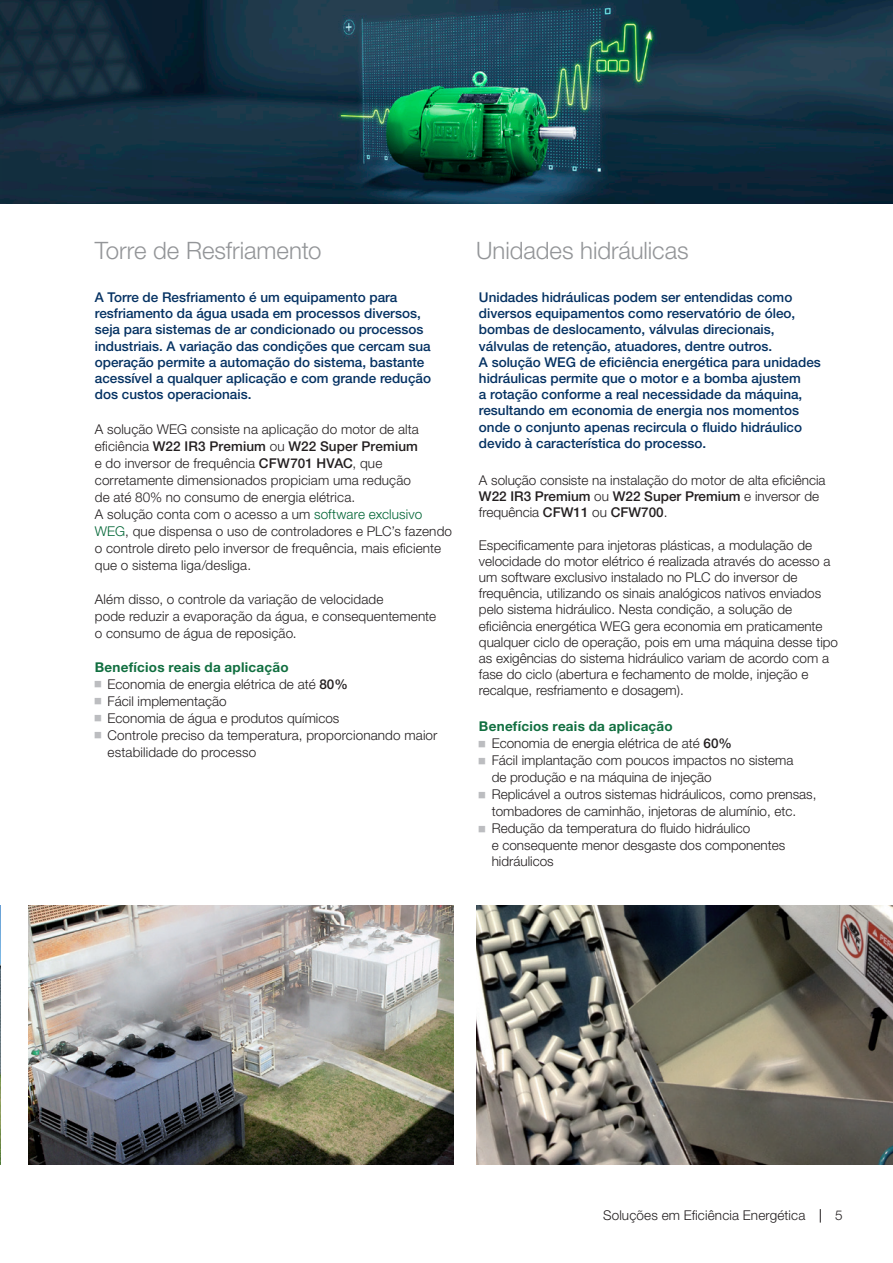
<style>
.page{position:relative;width:893px;height:1263px;background:#fff}
.page>*{position:absolute;margin:0;border:0;box-sizing:border-box;transform-origin:0 0}
._05___Headline_HN45{font:300 24px "Helvetica Neue LT Pro";letter-spacing:-.005em;color:#939598}
._09___Copy_BLACK_HN4{font:300 13.5px/16.2px "Helvetica Neue LT Pro";color:#231f20}
._09___Copy_BLACK_HN4-2{font:500 13.5px/16.2px "Helvetica Neue LT Pro";color:#043162}
._09___Copy_BLACK_HN4-3{font:700 13.5px "Helvetica Neue LT Pro";letter-spacing:.02em;color:#116f40}
.s1{font-weight:500}
.s2{color:#006535}
</style>
<div class="page">
<svg style="left:820px;top:1209px;width:1px;height:13px"></svg>
<img style="left:151px;top:0;width:742px;height:203px">
<img style="left:0;top:906px;width:1px;height:258px">
<img style="left:28px;top:906px;width:426px;height:258px">
<img style="left:476px;top:906px;width:417px;height:258px">
<svg style="left:0;top:0;width:151px;height:203px;background:#142c3d"></svg>
<p class="_05___Headline_HN45" style="left:95px;top:236px;width:228px">Torre de Resfriamento</p>
<p class="_05___Headline_HN45" style="left:476px;top:236px;width:214px">Unidades hidráulicas</p>
<p class="_09___Copy_BLACK_HN4-2" style="left:95px;top:289px;width:338px">A Torre de Resfriamento é um equipamento para resfriamento da água usada em processos diversos, seja para sistemas de ar condicionado ou processos industriais. A variação das condições que cercam sua operação permite a automação do sistema, bastante acessível a qualquer aplicação e com grande redução dos custos operacionais.</p>
<p class="_09___Copy_BLACK_HN4" style="left:95px;top:420px;width:326px;line-height:17px">A solução WEG consiste na aplicação do motor de alta eficiência <span class="s1">W22 IR3 Premium</span> ou <span class="s1">W22 Super Premium </span>e do inversor de frequência <span class="s1">CFW701 HVAC</span>, que corretamente dimensionados propiciam uma redução de até 80% no consumo de energia elétrica.</p>
<p class="_09___Copy_BLACK_HN4" style="left:95px;top:505px;width:359px;line-height:17px">A solução conta com o acesso a um <span class="s2">software exclusivo WEG</span>, que dispensa o uso de controladores e PLC’s fazendo o controle direto pelo inversor de frequência, mais eficiente que o sistema liga/desliga.</p>
<p class="_09___Copy_BLACK_HN4" style="left:95px;top:590px;width:343px;line-height:17px">Além disso, o controle da variação de velocidade<br>pode reduzir a evaporação da água, e consequentemente o consumo de água de reposição.</p>
<p class="_09___Copy_BLACK_HN4-3" style="left:95px;top:658px;width:195px">Benefícios reais da aplicação</p>
<p class="_09___Copy_BLACK_HN4" style="left:108px;top:676px;width:242px">Economia de energia elétrica de até <span class="s1">80%</span></p>
<p class="_09___Copy_BLACK_HN4" style="left:108px;top:693px;width:121px">Fácil implementação</p>
<p class="_09___Copy_BLACK_HN4" style="left:108px;top:710px;width:233px">Economia de água e produtos químicos</p>
<p class="_09___Copy_BLACK_HN4" style="left:108px;top:726px;width:331px;line-height:17px">Controle preciso da temperatura, proporcionando maior estabilidade do processo</p>
<p class="_09___Copy_BLACK_HN4-2" style="left:479px;top:289px;width:343px">Unidades hidráulicas podem ser entendidas como diversos equipamentos como reservatório de óleo, bombas de deslocamento, válvulas direcionais, válvulas de retenção, atuadores, dentre outros.<br>A solução WEG de eficiência energética para unidades hidráulicas permite que o motor e a bomba ajustem<br>a rotação conforme a real necessidade da máquina, resultando em economia de energia nos momentos onde o conjunto apenas recircula o fluido hidráulico devido à característica do processo.</p>
<p class="_09___Copy_BLACK_HN4" style="left:479px;top:472px;width:348px">A solução consiste na instalação do motor de alta eficiência<br><span class="s1">W22 IR3 Premium</span> ou <span class="s1">W22 Super Premium</span> e inversor de frequência <span class="s1">CFW11</span> ou <span class="s1">CFW700</span>.</p>
<p class="_09___Copy_BLACK_HN4" style="left:479px;top:536px;width:361px">Especificamente para injetoras plásticas, a modulação de velocidade do motor elétrico é realizada através do acesso a um software exclusivo instalado no PLC do inversor de frequência, utilizando os sinais analógicos nativos enviados pelo sistema hidráulico. Nesta condição, a solução de eficiência energética WEG gera economia em praticamente qualquer ciclo de operação, pois em uma máquina desse tipo as exigências do sistema hidráulico variam de acordo com a fase do ciclo (abertura e fechamento de molde, injeção e recalque, resfriamento e dosagem).</p>
<p class="_09___Copy_BLACK_HN4-3" style="left:479px;top:718px;width:195px">Benefícios reais da aplicação</p>
<p class="_09___Copy_BLACK_HN4" style="left:492px;top:735px;width:242px">Economia de energia elétrica de até <span class="s1">60%</span></p>
<p class="_09___Copy_BLACK_HN4" style="left:492px;top:752px;width:303px">Fácil implantação com poucos impactos no sistema de produção e na máquina de injeção</p>
<p class="_09___Copy_BLACK_HN4" style="left:492px;top:786px;width:326px">Replicável a outros sistemas hidráulicos, como prensas, tombadores de caminhão, injetoras de alumínio, etc.</p>
<p class="_09___Copy_BLACK_HN4" style="left:492px;top:820px;width:295px">Redução da temperatura do fluido hidráulico<br>e consequente menor desgaste dos componentes hidráulicos</p>
<p class="_09___Copy_BLACK_HN4" style="left:603px;top:1206px;width:204px">Soluções em Eficiência Energética</p>
<p class="_09___Copy_BLACK_HN4" style="left:835px;top:1206px;width:9px">5</p>
</div>
